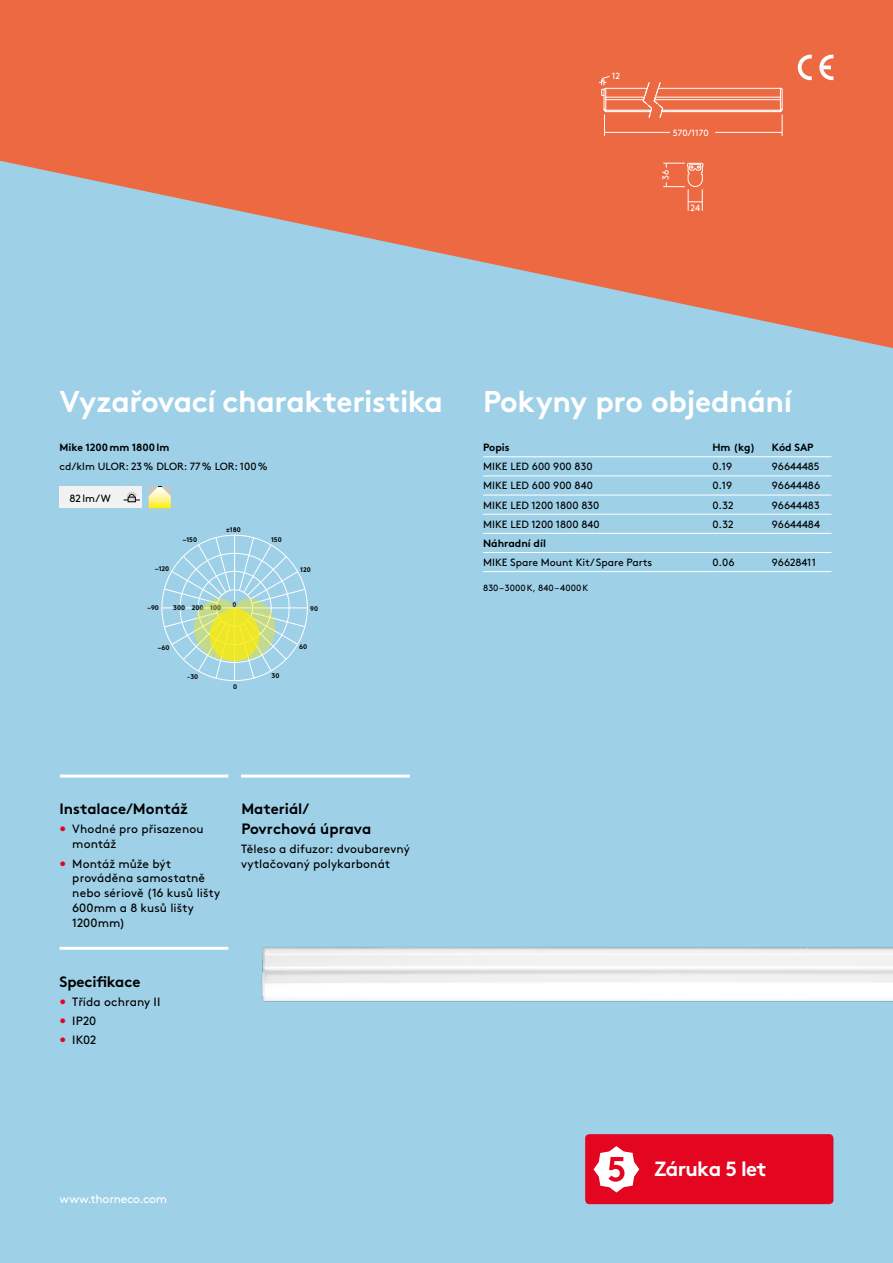
<style>
.page{position:relative;width:893px;height:1263px;background:#9ed0e7}
.page>*{position:absolute;margin:0;border:0;box-sizing:border-box;transform-origin:0 0}
.t1{font:700 30px "Brown";letter-spacing:-.015em;color:#fff}
.t2{font:700 20.55px "Brown";letter-spacing:-.035em;color:#fff}
.t3{font:700 15px/19.2px "Brown";letter-spacing:-.005em;color:#000}
.t4{font:12px/14.9px "Brown";letter-spacing:.005em;color:#000}
.t5{font:12px "Brown";letter-spacing:-.02em;color:#fff}
.t6{font:10.5px "Brown";color:#000}
.t7{font:700 10.5px "Brown";color:#000}
.t8{font:9px "Brown";letter-spacing:.015em;color:#000}
.t9{font:9px "Brown";color:#fff}
.t10{font:700 6.75px "Brown";color:#000}
.s1{color:#e40521}
</style>
<div class="page">
<svg style="left:0;top:0;width:893px;height:348px;fill:#ed6942"></svg>
<hr style="left:60px;top:774px;width:168px;height:3px;background:#fff">
<hr style="left:241px;top:774px;width:169px;height:3px;background:#fff">
<hr style="left:60px;top:947px;width:168px;height:3px;background:#fff">
<hr style="left:483px;top:456px;width:229px;height:1px;background:#fff">
<hr style="left:712px;top:456px;width:60px;height:1px;background:#fff">
<hr style="left:483px;top:533px;width:229px;height:1px;background:#fff">
<hr style="left:712px;top:533px;width:60px;height:1px;background:#fff">
<hr style="left:483px;top:571px;width:229px;height:1px;background:#fff">
<hr style="left:712px;top:571px;width:60px;height:1px;background:#fff">
<hr style="left:772px;top:571px;width:59px;height:1px;background:#fff">
<hr style="left:772px;top:456px;width:59px;height:1px;background:#fff">
<hr style="left:483px;top:475px;width:229px;height:1px;background:#fff">
<hr style="left:712px;top:475px;width:60px;height:1px;background:#fff">
<hr style="left:772px;top:475px;width:59px;height:1px;background:#fff">
<hr style="left:483px;top:495px;width:229px;height:1px;background:#fff">
<hr style="left:712px;top:495px;width:60px;height:1px;background:#fff">
<hr style="left:772px;top:495px;width:59px;height:1px;background:#fff">
<hr style="left:483px;top:514px;width:229px;height:1px;background:#fff">
<hr style="left:712px;top:514px;width:60px;height:1px;background:#fff">
<hr style="left:772px;top:514px;width:59px;height:1px;background:#fff">
<hr style="left:483px;top:552px;width:229px;height:1px;background:#fff">
<hr style="left:712px;top:552px;width:60px;height:1px;background:#fff">
<hr style="left:772px;top:552px;width:59px;height:1px;background:#fff">
<hr style="left:772px;top:533px;width:59px;height:1px;background:#fff">
<div style="left:60px;top:486px;width:82px;height:22px;background:#f2f2f2"></div>
<svg style="left:149px;top:486px;width:22px;height:22px"></svg>
<svg style="left:124px;top:492px;width:15px;height:10px"></svg>
<hr style="left:234px;top:535px;width:1px;height:66px;background:#fff">
<hr style="left:234px;top:608px;width:1px;height:72px;background:#fff">
<hr style="left:222px;top:607px;width:86px;height:1px;background:#fff">
<svg style="left:162px;top:536px;width:144px;height:143px"></svg>
<img style="left:261px;top:947px;width:632px;height:55px">
<hr style="left:606px;top:111px;width:45px;height:1px;background:#fff">
<hr style="left:662px;top:111px;width:118px;height:1px;background:#fff">
<hr style="left:662px;top:110px;width:119px;height:1px;background:#fff">
<hr style="left:658px;top:88px;width:122px;height:1px;background:#fff">
<hr style="left:606px;top:88px;width:41px;height:1px;background:#fff">
<hr style="left:606px;top:97px;width:38px;height:1px;background:#fff">
<hr style="left:606px;top:99px;width:38px;height:1px;background:#fff">
<hr style="left:655px;top:97px;width:125px;height:1px;background:#fff">
<hr style="left:654px;top:99px;width:126px;height:1px;background:#fff">
<hr style="left:606px;top:110px;width:45px;height:1px;background:#fff">
<svg style="left:642px;top:82px;width:22px;height:36px"></svg>
<hr style="left:604px;top:132px;width:66px;height:1px;background:#fff">
<svg style="left:779px;top:87px;width:4px;height:49px"></svg>
<hr style="left:715px;top:132px;width:67px;height:1px;background:#fff">
<svg style="left:663px;top:162px;width:41px;height:49px;background:#ee7956"></svg>
<svg style="left:599px;top:75px;width:12px;height:61px"></svg>
<svg style="left:798px;top:55px;width:14px;height:25px"></svg>
<svg style="left:819px;top:55px;width:14px;height:25px"></svg>
<div style="left:585px;top:1134px;width:248px;height:70px;background:#e40521;border-radius:4px"></div>
<svg style="left:594px;top:1146px;width:45px;height:46px"></svg>
<p class="t9" style="left:612px;top:69px;width:10px">12</p>
<p class="t9" style="left:673px;top:126px;width:38px">570/1170</p>
<p class="t9" style="left:659px;top:180px;width:12px;rotate:-90deg">36</p>
<p class="t9" style="left:690px;top:201px;width:11px">24</p>
<h1 class="t1" style="left:60px;top:378px;width:385px">Vyzařovací charakteristika</h1>
<h1 class="t1" style="left:483px;top:378px;width:311px">Pokyny pro objednání</h1>
<p class="t7" style="left:60px;top:439px;width:111px">Mike 1200mm 1800lm</p>
<p class="t6" style="left:60px;top:458px;width:210px">cd/klm ULOR: 23% DLOR: 77% LOR: 100%</p>
<p class="t6" style="left:70px;top:490px;width:43px">82lm/W</p>
<p class="t10" style="left:183px;top:535px;width:16px">–150</p>
<p class="t10" style="left:226px;top:524px;width:16px">±180</p>
<p class="t10" style="left:271px;top:534px;width:12px">150</p>
<p class="t10" style="left:155px;top:563px;width:16px">–120</p>
<p class="t10" style="left:300px;top:564px;width:12px">120</p>
<p class="t10" style="left:147px;top:602px;width:13px">–90</p>
<p class="t10" style="left:310px;top:603px;width:10px">90</p>
<p class="t10" style="left:158px;top:642px;width:13px">–60</p>
<p class="t10" style="left:233px;top:599px;width:6px">0</p>
<p class="t10" style="left:173px;top:602px;width:49px">300 200 100</p>
<p class="t10" style="left:299px;top:642px;width:10px">60</p>
<p class="t10" style="left:187px;top:671px;width:13px">-30</p>
<p class="t10" style="left:233px;top:681px;width:6px">0</p>
<p class="t10" style="left:271px;top:670px;width:9px">30</p>
<h3 class="t3" style="left:60px;top:798px;width:130px">Instalace/Montáž</h3>
<p class="t4" style="left:72px;top:821px;width:133px;text-indent:-13px"><span class="s1">•</span> Vhodné pro přisazenou montáž</p>
<p class="t4" style="left:72px;top:855px;width:150px;text-indent:-13px"><span class="s1">•</span> Montáž může být prováděna samostatně nebo sériově (16 kusů lišty<br>600mm a 8 kusů lišty<br>1200mm)</p>
<h3 class="t3" style="left:60px;top:970px;width:82px">Specifikace</h3>
<p class="t4" style="left:60px;top:993px;width:102px"><span class="s1">•</span> Třída ochrany II</p>
<p class="t4" style="left:60px;top:1012px;width:38px"><span class="s1">•</span> IP20</p>
<p class="t4" style="left:60px;top:1031px;width:38px"><span class="s1">•</span> IK02</p>
<h3 class="t3" style="left:241px;top:798px;width:131px">Materiál/<br>Povrchová úprava</h3>
<p class="t4" style="left:241px;top:840px;width:170px">Těleso a difuzor: dvoubarevný vytlačovaný polykarbonát</p>
<p class="t5" style="left:60px;top:1190px;width:109px">www.thorneco.com</p>
<p class="t7" style="left:483px;top:439px;width:28px">Popis</p>
<p class="t7" style="left:712px;top:439px;width:44px">Hm (kg)</p>
<p class="t7" style="left:772px;top:439px;width:43px">Kód SAP</p>
<p class="t6" style="left:483px;top:459px;width:111px">MIKE LED 600 900 830</p>
<p class="t6" style="left:712px;top:459px;width:21px">0.19</p>
<p class="t6" style="left:772px;top:459px;width:49px">96644485</p>
<p class="t6" style="left:483px;top:478px;width:111px">MIKE LED 600 900 840</p>
<p class="t6" style="left:712px;top:478px;width:21px">0.19</p>
<p class="t6" style="left:772px;top:478px;width:50px">96644486</p>
<p class="t6" style="left:483px;top:497px;width:118px">MIKE LED 1200 1800 830</p>
<p class="t6" style="left:712px;top:497px;width:23px">0.32</p>
<p class="t6" style="left:772px;top:497px;width:49px">96644483</p>
<p class="t6" style="left:483px;top:516px;width:118px">MIKE LED 1200 1800 840</p>
<p class="t6" style="left:712px;top:516px;width:23px">0.32</p>
<p class="t6" style="left:772px;top:516px;width:50px">96644484</p>
<p class="t7" style="left:483px;top:534px;width:64px">Náhradní díl</p>
<p class="t6" style="left:483px;top:554px;width:171px">MIKE Spare Mount Kit/ Spare Parts</p>
<p class="t6" style="left:712px;top:554px;width:24px">0.06</p>
<p class="t6" style="left:772px;top:554px;width:46px">96628411</p>
<p class="t8" style="left:483px;top:581px;width:107px">830–3000K, 840–4000K</p>
<h2 class="t2" style="left:654px;top:1152px;width:114px">Záruka 5 let</h2>
</div>
